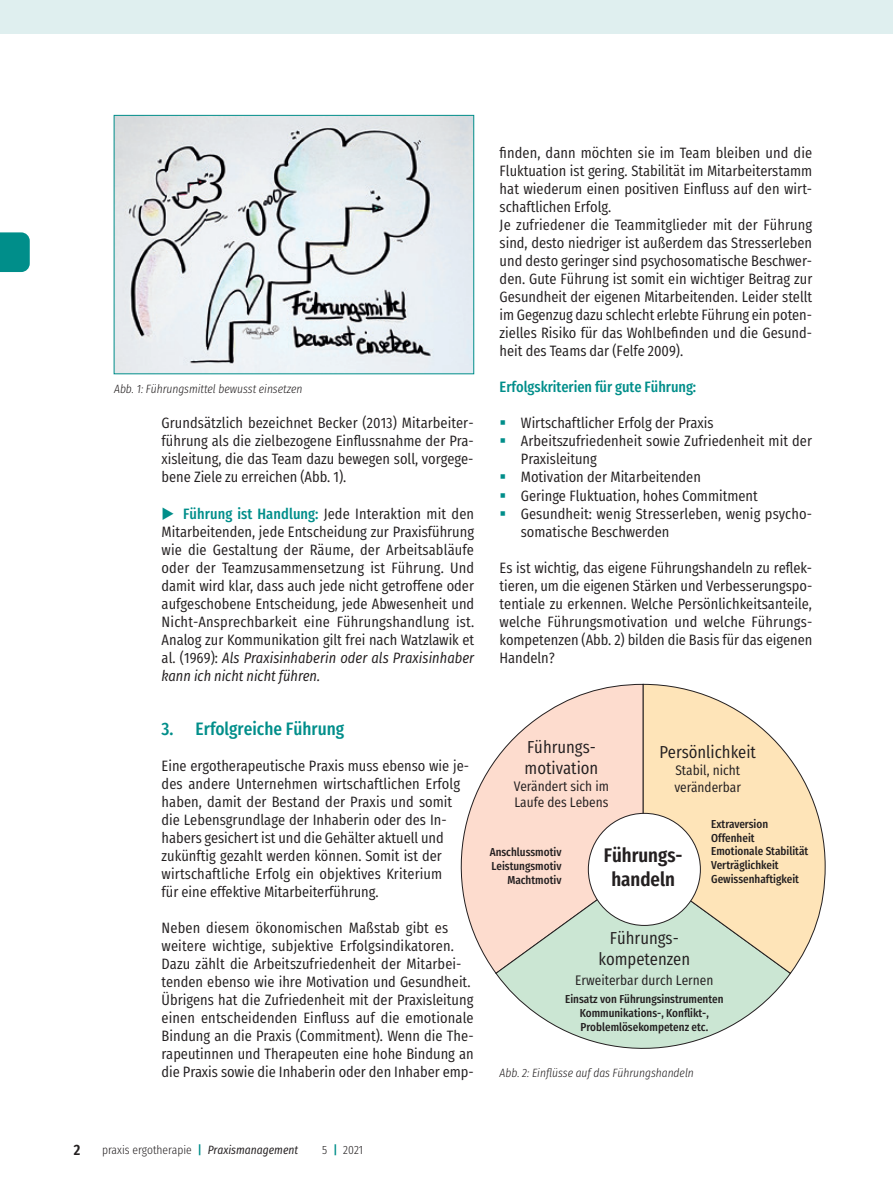
<style>
.page{position:relative;width:893px;height:1191px;background:#fff}
.page>*{position:absolute;margin:0;border:0;box-sizing:border-box;transform-origin:0 0}
.t1{font:600 19.65px/23.5px "Fira Sans Condensed";color:#231f20;text-align:center}
.t2{font:500 18px "Fira Sans Condensed";color:#008e8a}
.t3{font:17.4px/20.9px "Fira Sans Condensed";color:#231f20}
.t4{font:15px/18px "Fira Sans Condensed";color:#231f20}
.t5{font:500 15px "Fira Sans Condensed";color:#008e8a}
.t6{font:600 15px "Fira Sans Condensed";color:#231f20}
.t7{font:13.8px/16.6px "Fira Sans Condensed";color:#231f20}
.t8{font:italic 300 12px "Fira Sans Condensed";color:#231f20}
.t9{font:300 12px "Fira Sans Condensed";color:#231f20}
.t10{font:500 11.55px/13.8px "Fira Sans Condensed";color:#231f20}
.s1{color:#008e8a}
.s2{font-weight:500;color:#008e8a}
.s3{font-style:italic}
.s4{font-weight:400;font-style:italic}
</style>
<div class="page">
<svg style="left:0;top:232px;width:30px;height:40px"></svg>
<div style="left:0;top:0;width:893px;height:34px;background:#dfefef"></div>
<svg style="left:460px;top:684px;width:182px;height:289px"></svg>
<svg style="left:495px;top:865px;width:296px;height:184px"></svg>
<svg style="left:642px;top:684px;width:184px;height:290px"></svg>
<div style="left:588px;top:813px;width:112px;height:112px;background:#fff;border-radius:50%"></div>
<img style="left:116px;top:117px;width:356px;height:255px">
<div style="left:114px;top:115px;width:360px;height:259px;border:1px solid #008e8a"></div>
<p class="t8" style="left:114px;top:380px;width:190px">Abb. 1: Führungsmittel bewusst einsetzen</p>
<p class="t4" style="left:162px;top:412px;width:314px;text-align:justify">Grundsätzlich bezeichnet Becker (2013) Mitarbeiter&shy;führung als die zielbezogene Einflussnahme der Pra&shy;xisleitung, die das Team dazu bewegen soll, vorgege&shy;bene Ziele zu erreichen (Abb. 1).</p>
<p class="t4" style="left:162px;top:502px;width:314px;text-align:justify"><span class="s1">◆</span> <span class="s2">Führung ist Handlung:</span> Jede Interaktion mit den Mitarbeitenden, jede Entscheidung zur Praxisführung wie die Gestaltung der Räume, der Arbeitsabläufe oder der Teamzusammensetzung ist Führung. Und damit wird klar, dass auch jede nicht getroffene oder aufgeschobene Entscheidung, jede Abwesenheit und Nicht-Ansprechbarkeit eine Führungshandlung ist.<br>Analog zur Kommunikation gilt frei nach Watzlawik et al. (1969): <span class="s3">Als Praxisinhaberin oder als Praxisinhaber kann ich nicht nicht führen.</span></p>
<p class="t2" style="left:162px;top:712px;width:184px">3. Erfolgreiche Führung</p>
<p class="t4" style="left:162px;top:754px;width:309px">Eine ergotherapeutische Praxis muss ebenso wie je&shy;des andere Unternehmen wirtschaftlichen Erfolg haben, damit der Bestand der Praxis und somit die Lebensgrundlage der Inhaberin oder des In&shy;habers gesichert ist und die Gehälter aktuell und zukünftig gezahlt werden können. Somit ist der wirtschaftliche Erfolg ein objektives Kriterium<br>für eine effektive Mitarbeiterführung.</p>
<p class="t4" style="left:162px;top:916px;width:314px">Neben diesem ökonomischen Maßstab gibt es weitere wichtige, subjektive Erfolgsindikatoren.<br>Dazu zählt die Arbeitszufriedenheit der Mitarbei&shy;tenden ebenso wie ihre Motivation und Gesundheit.<br>Übrigens hat die Zufriedenheit mit der Praxisleitung einen entscheidenden Einfluss auf die emotionale Bindung an die Praxis (Commitment). Wenn die The&shy;rapeutinnen und Therapeuten eine hohe Bindung an die Praxis sowie die Inhaberin oder den Inhaber emp-</p>
<p class="t4" style="left:500px;top:142px;width:314px">finden, dann möchten sie im Team bleiben und die Fluktuation ist gering. Stabilität im Mitarbeiterstamm hat wiederum einen positiven Einfluss auf den wirt&shy;schaftlichen Erfolg.<br>Je zufriedener die Teammitglieder mit der Führung sind, desto niedriger ist außerdem das Stresserleben und desto geringer sind psychosomatische Beschwer&shy;den. Gute Führung ist somit ein wichtiger Beitrag zur Gesundheit der eigenen Mitarbeitenden. Leider stellt im Gegenzug dazu schlecht erlebte Führung ein poten&shy;zielles Risiko für das Wohlbefinden und die Gesund&shy;heit des Teams dar (Felfe 2009).</p>
<p class="t5" style="left:500px;top:373px;width:198px">Erfolgskriterien für gute Führung:</p>
<p class="t4" style="left:521px;top:412px;width:293px">Wirtschaftlicher Erfolg der Praxis Arbeitszufriedenheit sowie Zufriedenheit mit der Praxisleitung<br>Motivation der Mitarbeitenden<br>Geringe Fluktuation, hohes Commitment Gesundheit: wenig Stresserleben, wenig psycho&shy;somatische Beschwerden</p>
<p class="t4" style="left:500px;top:556px;width:314px;text-align:justify">Es ist wichtig, das eigene Führungshandeln zu reflek&shy;tieren, um die eigenen Stärken und Verbesserungspo&shy;tentiale zu erkennen. Welche Persönlichkeitsanteile, welche Führungsmotivation und welche Führungs&shy;kompetenzen (Abb. 2) bilden die Basis für das eigenen Handeln?</p>
<p class="t3" style="left:525px;top:735px;width:75px">Führungs&shy;motivation</p>
<p class="t7" style="left:514px;top:776px;width:96px">Verändert sich im<br>Laufe des Lebens</p>
<p class="t3" style="left:659px;top:740px;width:98px">Persönlichkeit</p>
<p class="t7" style="left:674px;top:760px;width:68px">Stabil, nicht veränderbar</p>
<p class="t10" style="left:490px;top:843px;width:73px;text-align:right">Anschlussmotiv<br>Leistungsmotiv<br>Machtmotiv</p>
<h1 class="t1" style="left:604px;top:841px;width:80px">Führungs&shy;handeln</h1>
<p class="t10" style="left:711px;top:815px;width:99px">Extraversion<br>Offenheit<br>Emotionale Stabilität<br>Verträglichkeit<br>Gewissenhaftigkeit</p>
<p class="t3" style="left:598px;top:925px;width:93px;text-align:center">Führungs&shy;kompetenzen</p>
<p class="t7" style="left:575px;top:970px;width:140px">Erweiterbar durch Lernen</p>
<p class="t10" style="left:565px;top:990px;width:160px;text-align:center">Einsatz von Führungsinstrumenten<br>Kommunikations-, Konflikt-,<br>Problemlösekompetenz etc.</p>
<p class="t8" style="left:500px;top:1064px;width:196px">Abb. 2: Einflüsse auf das Führungshandeln</p>
<p class="t6" style="left:74px;top:1135px;width:8px">2</p>
<p class="t9" style="left:102px;top:1139px;width:198px">praxis ergotherapie <span class="s2">|</span> <span class="s4">Praxismanagement</span></p>
<p class="t9" style="left:322px;top:1139px;width:42px">5 <span class="s2">|</span> 2021</p>
</div>
